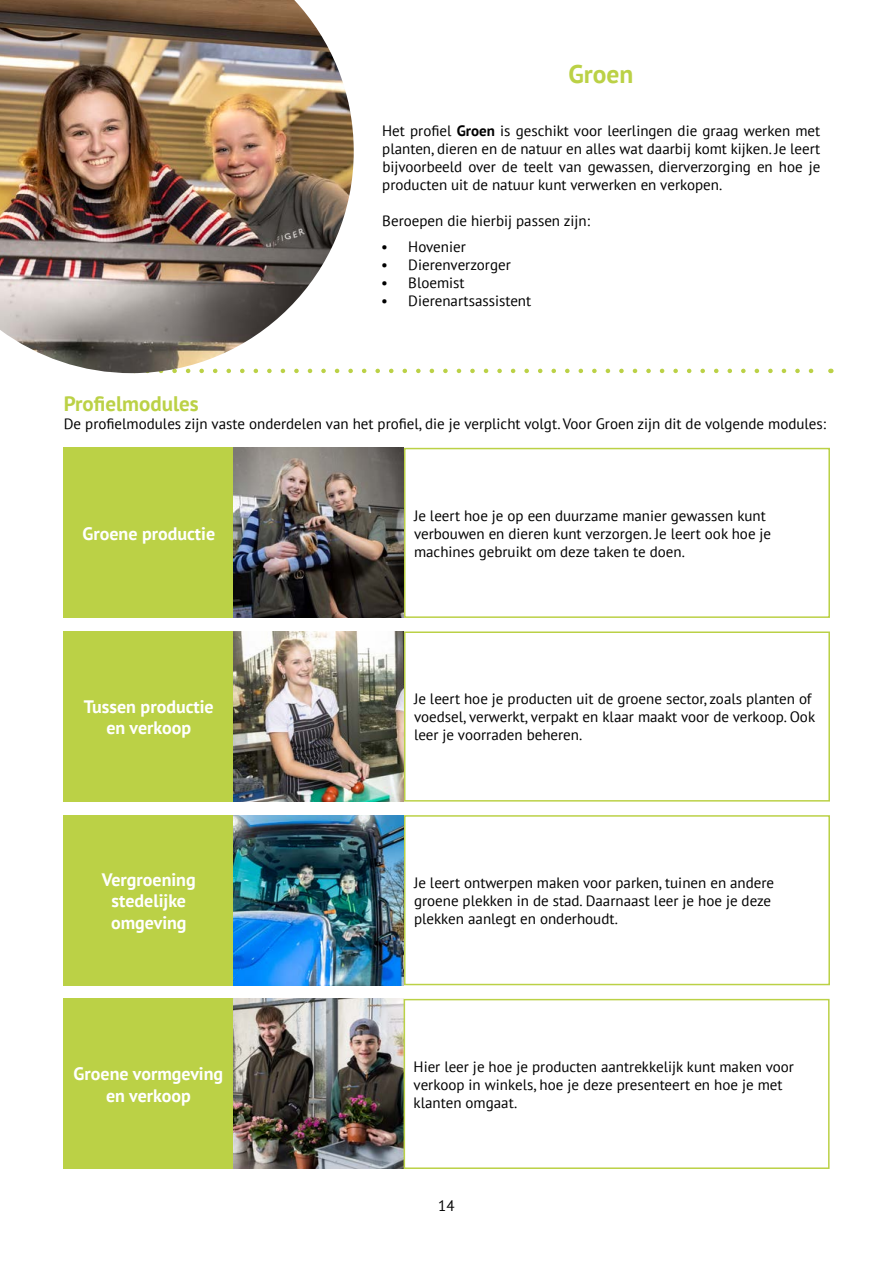
<style>
.page{position:relative;width:893px;height:1263px;background:#fff}
.page>*{position:absolute;margin:0;border:0;box-sizing:border-box;transform-origin:0 0}
.t1{font:700 25.5px "PT Sans";color:#bbd146}
.t2{font:700 21px "PT Sans";color:#bbd146}
.t3{font:700 18px/21.6px "PT Sans";color:#fff;text-align:center}
.t4{font:15px/18px "PT Sans";color:#000}
.s1{font-weight:700}
</style>
<div class="page">
<svg style="left:362px;top:369px;width:452px;height:4px"></svg>
<img style="left:0;top:0;width:354px;height:373px">
<div style="left:64px;top:448px;width:170px;height:170px;background:#bbd146"></div>
<img style="left:234px;top:448px;width:170px;height:170px">
<div style="left:64px;top:631px;width:170px;height:170px;background:#bbd146"></div>
<img style="left:234px;top:631px;width:170px;height:170px">
<div style="left:64px;top:815px;width:170px;height:170px;background:#bbd146"></div>
<img style="left:234px;top:815px;width:170px;height:170px">
<div style="left:63px;top:999px;width:170px;height:170px;background:#bbd146"></div>
<img style="left:233px;top:999px;width:171px;height:170px">
<div style="left:404px;top:448px;width:426px;height:170px;border:2px solid #bbd146"></div>
<div style="left:404px;top:631px;width:426px;height:170px;border:2px solid #bbd146"></div>
<div style="left:404px;top:815px;width:426px;height:170px;border:2px solid #bbd146"></div>
<div style="left:404px;top:999px;width:426px;height:170px;border:2px solid #bbd146"></div>
<h1 class="t1" style="left:568px;top:58px;width:67px">Groen</h1>
<p class="t4" style="left:382px;top:122px;width:440px;text-align:justify">Het profiel <span class="s1">Groen</span> is geschikt voor leerlingen die graag werken met planten, dieren en de natuur en alles wat daarbij komt kijken. Je leert bijvoorbeeld over de teelt van gewassen, dierverzorging en hoe je producten uit de natuur kunt verwerken en verkopen.</p>
<p class="t4" style="left:382px;top:212px;width:209px">Beroepen die hierbij passen zijn:</p>
<p class="t4" style="left:381px;top:238px;width:86px">• Hovenier</p>
<p class="t4" style="left:381px;top:256px;width:131px">• Dierenverzorger</p>
<p class="t4" style="left:381px;top:274px;width:85px">• Bloemist</p>
<p class="t4" style="left:381px;top:292px;width:151px">• Dierenartsassistent</p>
<h2 class="t2" style="left:64px;top:389px;width:137px">Profielmodules</h2>
<p class="t4" style="left:64px;top:414px;width:764px">De profielmodules zijn vaste onderdelen van het profiel, die je verplicht volgt. Voor Groen zijn dit de volgende modules:</p>
<p class="t3" style="left:82px;top:522px;width:134px">Groene productie</p>
<p class="t3" style="left:84px;top:695px;width:131px">Tussen productie en verkoop</p>
<p class="t3" style="left:102px;top:868px;width:95px">Vergroening stedelijke omgeving</p>
<p class="t3" style="left:74px;top:1062px;width:151px">Groene vormgeving en verkoop</p>
<p class="t4" style="left:414px;top:506px;width:359px">Je leert hoe je op een duurzame manier gewassen kunt verbouwen en dieren kunt verzorgen. Je leert ook hoe je machines gebruikt om deze taken te doen.</p>
<p class="t4" style="left:414px;top:690px;width:403px">Je leert hoe je producten uit de groene sector, zoals planten of voedsel, verwerkt, verpakt en klaar maakt voor de verkoop. Ook leer je voorraden beheren.</p>
<p class="t4" style="left:414px;top:873px;width:362px">Je leert ontwerpen maken voor parken, tuinen en andere groene plekken in de stad. Daarnaast leer je hoe je deze plekken aanlegt en onderhoudt.</p>
<p class="t4" style="left:414px;top:1057px;width:382px">Hier leer je hoe je producten aantrekkelijk kunt maken voor verkoop in winkels, hoe je deze presenteert en hoe je met klanten omgaat.</p>
<p class="t4" style="left:438px;top:1196px;width:18px">14</p>
</div>
